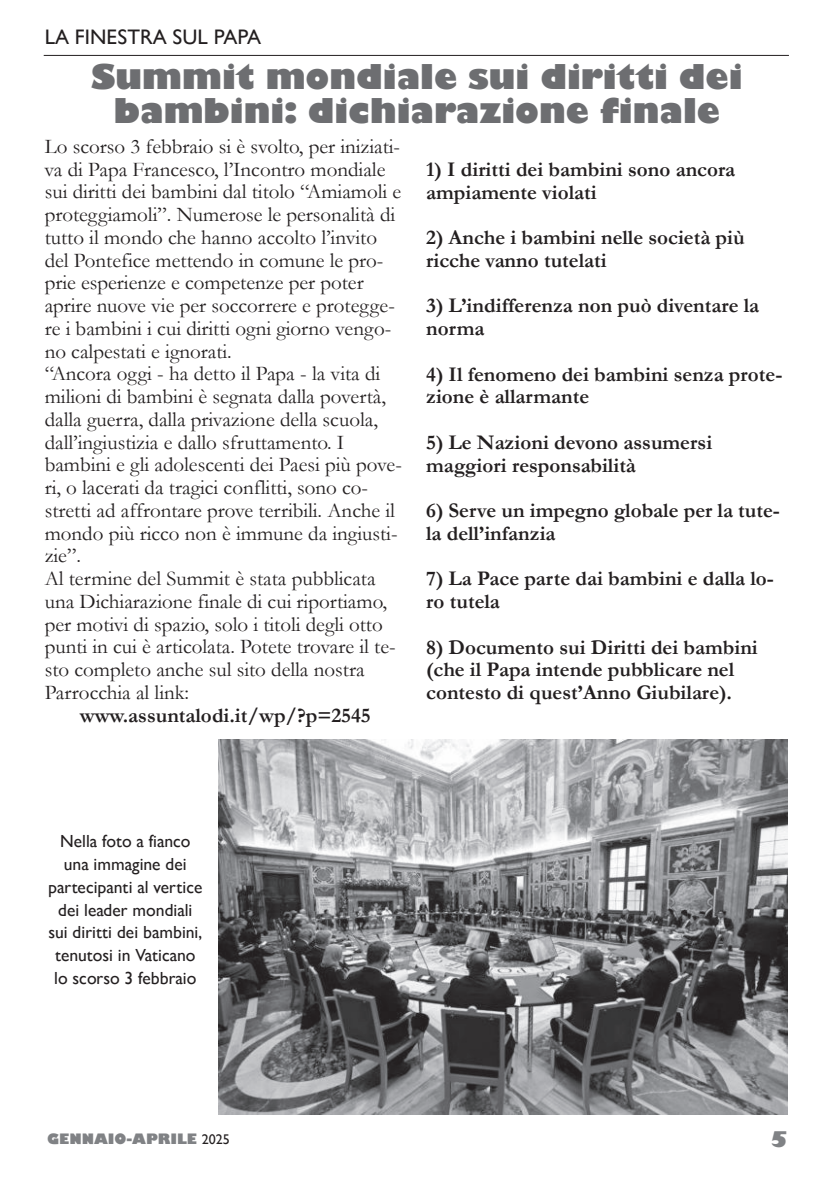
<style>
.page{position:relative;width:819px;height:1191px;background:#fff}
.page>*{position:absolute;margin:0;border:0;box-sizing:border-box;transform-origin:0 0}
.t1{font:800 33.25px/33.2px "Gill Sans Nova";color:#6d6e71;text-align:center}
.t2{font:21px/22.8px "Garamond";color:#231f20}
.t3{font:700 21px/22.8px "Garamond";color:#231f20}
.t4{font:21px "Gill Sans Nova";color:#231f20}
.t5{font:800 21px "Gill Sans";color:#808285}
.t6{font:17.5px/22.8px "Gill Sans Nova";color:#231f20;text-align:center}
.t7{font:800 14px "Gill Sans";color:#808285}
.s1{font-family:"Gill Sans Nova";font-weight:400;color:#231f20}
</style>
<div class="page">
<hr style="left:44px;top:55px;width:744px;height:1px;background:#231f20">
<img style="left:218px;top:739px;width:569px;height:375px">
<p class="t4" style="left:45px;top:24px;width:218px">LA FINESTRA SUL PAPA</p>
<h1 class="t1" style="left:91px;top:61px;width:653px">Summit mondiale sui diritti dei bambini: dichiarazione finale</h1>
<p class="t3" style="left:426px;top:158px;width:310px">1) I diritti dei bambini sono ancora ampiamente violati</p>
<p class="t3" style="left:426px;top:226px;width:320px">2) Anche i bambini nelle società più ricche vanno tutelati</p>
<p class="t3" style="left:426px;top:294px;width:334px">3) L’indifferenza non può diventare la norma</p>
<p class="t3" style="left:426px;top:363px;width:357px">4) Il fenomeno dei bambini senza prote&shy;zione è allarmante</p>
<p class="t3" style="left:426px;top:431px;width:287px">5) Le Nazioni devono assumersi maggiori responsabilità</p>
<p class="t3" style="left:426px;top:499px;width:355px">6) Serve un impegno globale per la tute&shy;la dell’infanzia</p>
<p class="t3" style="left:426px;top:567px;width:349px">7) La Pace parte dai bambini e dalla lo&shy;ro tutela</p>
<p class="t3" style="left:426px;top:636px;width:333px">8) Documento sui Diritti dei bambini (che il Papa intende pubblicare nel contesto di quest’Anno Giubilare).</p>
<p class="t2" style="left:44px;top:134px;width:359px">Lo scorso 3 febbraio si è svolto, per iniziati&shy;va di Papa Francesco, l’Incontro mondiale sui diritti dei bambini dal titolo “Amiamoli e proteggiamoli”. Numerose le personalità di tutto il mondo che hanno accolto l’invito del Pontefice mettendo in comune le pro&shy;prie esperienze e competenze per poter aprire nuove vie per soccorrere e protegge&shy;re i bambini i cui diritti ogni giorno vengo&shy;no calpestati e ignorati.<br>“Ancora oggi - ha detto il Papa - la vita di milioni di bambini è segnata dalla povertà, dalla guerra, dalla privazione della scuola, dall’ingiustizia e dallo sfruttamento. I bambini e gli adolescenti dei Paesi più pove&shy;ri, o lacerati da tragici conflitti, sono co&shy;stretti ad affrontare prove terribili. Anche il mondo più ricco non è immune da ingiusti&shy;zie”.<br>Al termine del Summit è stata pubblicata una Dichiarazione finale di cui riportiamo, per motivi di spazio, solo i titoli degli otto punti in cui è articolata. Potete trovare il te&shy;sto completo anche sul sito della nostra Parrocchia al link:</p>
<p class="t3" style="left:80px;top:704px;width:292px">www.assuntalodi.it/wp/?p=2545</p>
<p class="t6" style="left:48px;top:830px;width:156px">Nella foto a fianco una immagine dei partecipanti al vertice dei leader mondiali sui diritti dei bambini, tenutosi in Vaticano lo scorso 3 febbraio</p>
<p class="t7" style="left:47px;top:1133px;width:184px">GENNAIO-APRILE <span class="s1">2025</span></p>
<p class="t5" style="left:770px;top:1131px;width:19px">5</p>
</div>
